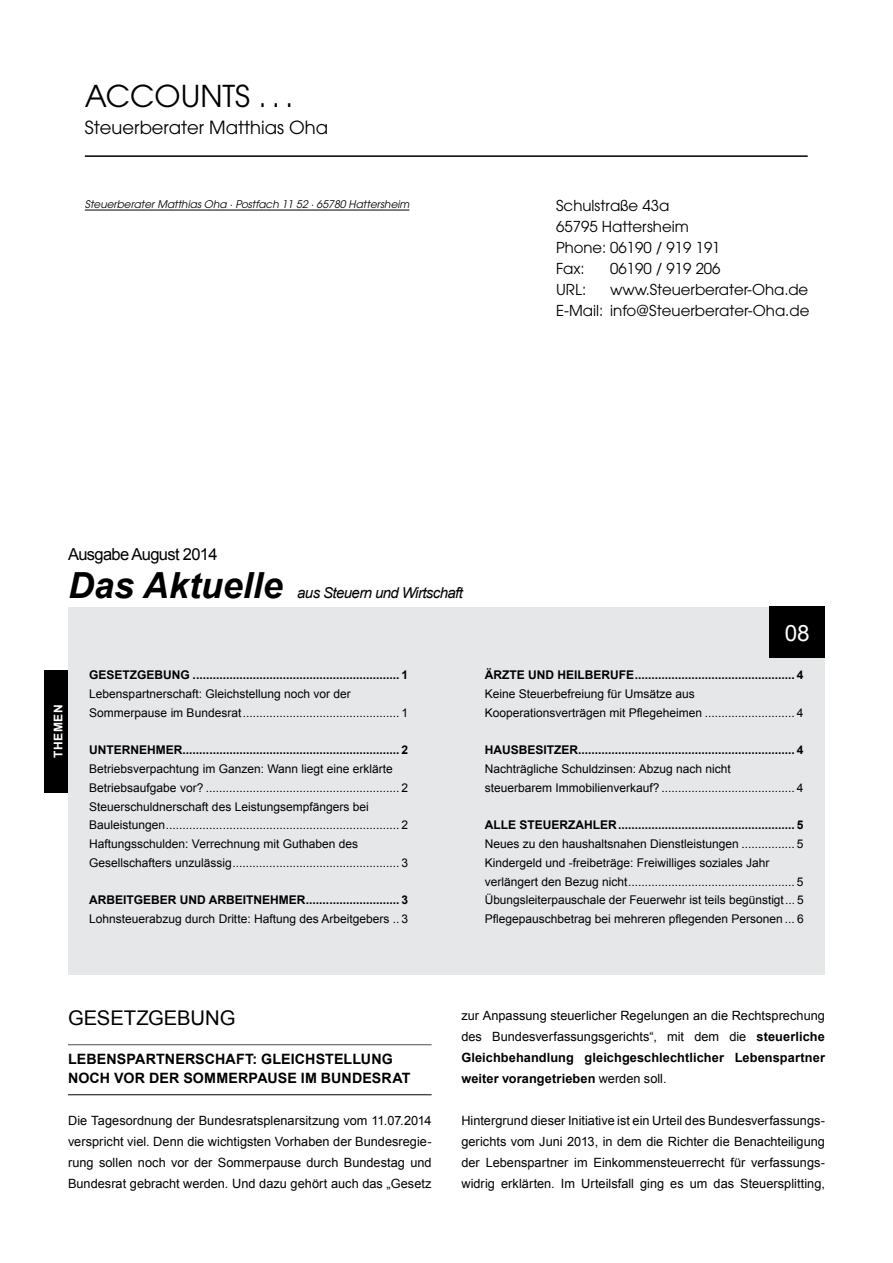
<style>
.page{position:relative;width:893px;height:1263px;background:#fff}
.page>*{position:absolute;margin:0;border:0;box-sizing:border-box;transform-origin:0 0}
.t1{font:italic 700 36px "Arial";color:#000}
.t2{font:30px "Avant Garde";color:#000}
.t3{font:22.5px "Arial";color:#fff}
.t4{font:20.25px "Arial";letter-spacing:-.005em;color:#000}
.t5{font:18px "Avant Garde";color:#000}
.t6{font:16.5px "Arial";letter-spacing:-.04em;color:#000}
.t7{font:15px/21px "Avant Garde";color:#000}
.t8{font:italic 15px "Arial";letter-spacing:-.04em;color:#000}
.t9{font:700 14.25px/19.5px "Arial";letter-spacing:.01em;color:#000}
.t10{font:12.75px/21px "Arial";color:#000;text-align:justify}
.t11{font:12px/18.8px "Arial";color:#000}
.t12{font:700 12px "Arial";color:#000}
.t13{font:700 12px "Arial";letter-spacing:.05em;color:#fff}
.t14{font:italic 10.5px "Avant Garde";color:#000}
.s1{font-weight:700}
</style>
<div class="page">
<hr style="left:85px;top:155px;width:723px;height:2px;background:#000">
<hr style="left:85px;top:210px;width:324px;height:1px;background:#000">
<div style="left:68px;top:607px;width:757px;height:367px;background:#e6e7e8"></div>
<hr style="left:68px;top:1044px;width:364px;height:1px;background:#4d4d4f">
<hr style="left:68px;top:1094px;width:364px;height:1px;background:#000">
<div style="left:770px;top:607px;width:55px;height:51px;background:#000"></div>
<div style="left:45px;top:670px;width:23px;height:122px;background:#000"></div>
<h2 class="t2" style="left:85px;top:78px;width:210px">ACCOUNTS . . .</h2>
<h3 class="t5" style="left:85px;top:117px;width:245px">Steuerberater Matthias Oha</h3>
<p class="t14" style="left:85px;top:197px;width:328px">SteuerberaterMatthiasOha ·Postfach 11 52 ·65780 Hattersheim</p>
<p class="t7" style="left:556px;top:195px;width:166px">Schulstraße 43a<br>65795 Hattersheim<br>Phone: 06190 / 919 191<br>Fax:</p>
<p class="t7" style="left:610px;top:258px;width:112px">06190 / 919 206</p>
<p class="t7" style="left:556px;top:279px;width:255px;text-align:right">www.Steuerberater-Oha.de<br>E-Mail: info@Steuerberater-Oha.de</p>
<p class="t7" style="left:556px;top:279px;width:32px">URL:</p>
<h3 class="t6" style="left:68px;top:544px;width:151px">Ausgabe August 2014</h3>
<h1 class="t1" style="left:68px;top:561px;width:216px">Das Aktuelle</h1>
<p class="t8" style="left:297px;top:583px;width:167px">aus Steuern und Wirtschaft</p>
<p class="t13" style="left:50px;top:758px;width:55px;rotate:-90deg">THEMEN</p>
<p class="t12" style="left:89px;top:667px;width:320px">GESETZGEBUNG .............................................................. 1</p>
<p class="t11" style="left:89px;top:685px;width:320px">Lebenspartnerschaft: Gleichstellung noch vor der<br>Sommerpause im Bundesrat............................................... 1</p>
<p class="t12" style="left:89px;top:742px;width:320px">UNTERNEHMER................................................................. 2</p>
<p class="t11" style="left:89px;top:760px;width:320px">Betriebsverpachtung im Ganzen: Wann liegt eine erklärte Betriebsaufgabe vor? .......................................................... 2<br>Steuerschuldnerschaft des Leistungsempfängers bei Bauleistungen...................................................................... 2<br>Haftungsschulden: Verrechnung mit Guthaben des Gesellschafters unzulässig.................................................. 3</p>
<p class="t12" style="left:89px;top:892px;width:320px">ARBEITGEBER UND ARBEITNEHMER............................ 3</p>
<p class="t11" style="left:89px;top:910px;width:320px">Lohnsteuerabzug durch Dritte: Haftung des Arbeitgebers .. 3</p>
<h3 class="t3" style="left:785px;top:618px;width:27px">08</h3>
<p class="t12" style="left:485px;top:667px;width:320px">ÄRZTE UND HEILBERUFE................................................ 4</p>
<p class="t11" style="left:485px;top:685px;width:320px">Keine Steuerbefreiung für Umsätze aus<br>Kooperationsverträgen mit Pflegeheimen ........................... 4</p>
<p class="t12" style="left:485px;top:742px;width:320px">HAUSBESITZER................................................................. 4</p>
<p class="t11" style="left:485px;top:760px;width:320px">Nachträgliche Schuldzinsen: Abzug nach nicht<br>steuerbarem Immobilienverkauf? ........................................ 4</p>
<p class="t12" style="left:485px;top:817px;width:320px">ALLE STEUERZAHLER..................................................... 5</p>
<p class="t11" style="left:485px;top:835px;width:320px">Neues zu den haushaltsnahen Dienstleistungen ................ 5<br>Kindergeld und -freibeträge: Freiwilliges soziales Jahr verlängert den Bezug nicht.................................................. 5<br>Übungsleiterpauschale der Feuerwehr ist teils begünstigt... 5<br>Pflegepauschbetrag bei mehreren pflegenden Personen ... 6</p>
<h3 class="t4" style="left:68px;top:1005px;width:125px">Ges etzg ebung</h3>
<p class="t9" style="left:68px;top:1049px;width:344px">LEBENSPARTNERSCHAFT: GLEICHSTELLUNG<br>NOCH VOR DER SOMMERPAUSE IM BUNDESRAT</p>
<p class="t10" style="left:68px;top:1110px;width:365px">Die Tagesordnung der Bundesratsplenarsitzung vom 11.07.2014 verspricht viel. Denn die wichtigsten Vorhaben der Bundesregie&shy;rung sollen noch vor der Sommerpause durch Bundestag und Bundesrat gebracht werden. Und dazu gehört auch das „Gesetz</p>
<p class="t10" style="left:461px;top:1005px;width:365px">zur Anpassung steuerlicher Regelungen an die Rechtsprechung des Bundesverfassungsgerichts“, mit dem die <span class="s1">STEUERLICHE GLEICHBEHANDLUNG GLEICHGESCHLECHTLICHER LEBENSPARTNER WEITER VORANGETRIEBEN</span> werden soll.</p>
<p class="t10" style="left:461px;top:1110px;width:365px">Hintergrund dieser Initiative ist ein Urteil des Bundesverfassungs&shy;gerichts vom Juni 2013, in dem die Richter die Benachteiligung der Lebenspartner im Einkommensteuerrecht für verfassungs&shy;widrig erklärten. Im Urteilsfall ging es um das Steuersplitting,</p>
</div>
